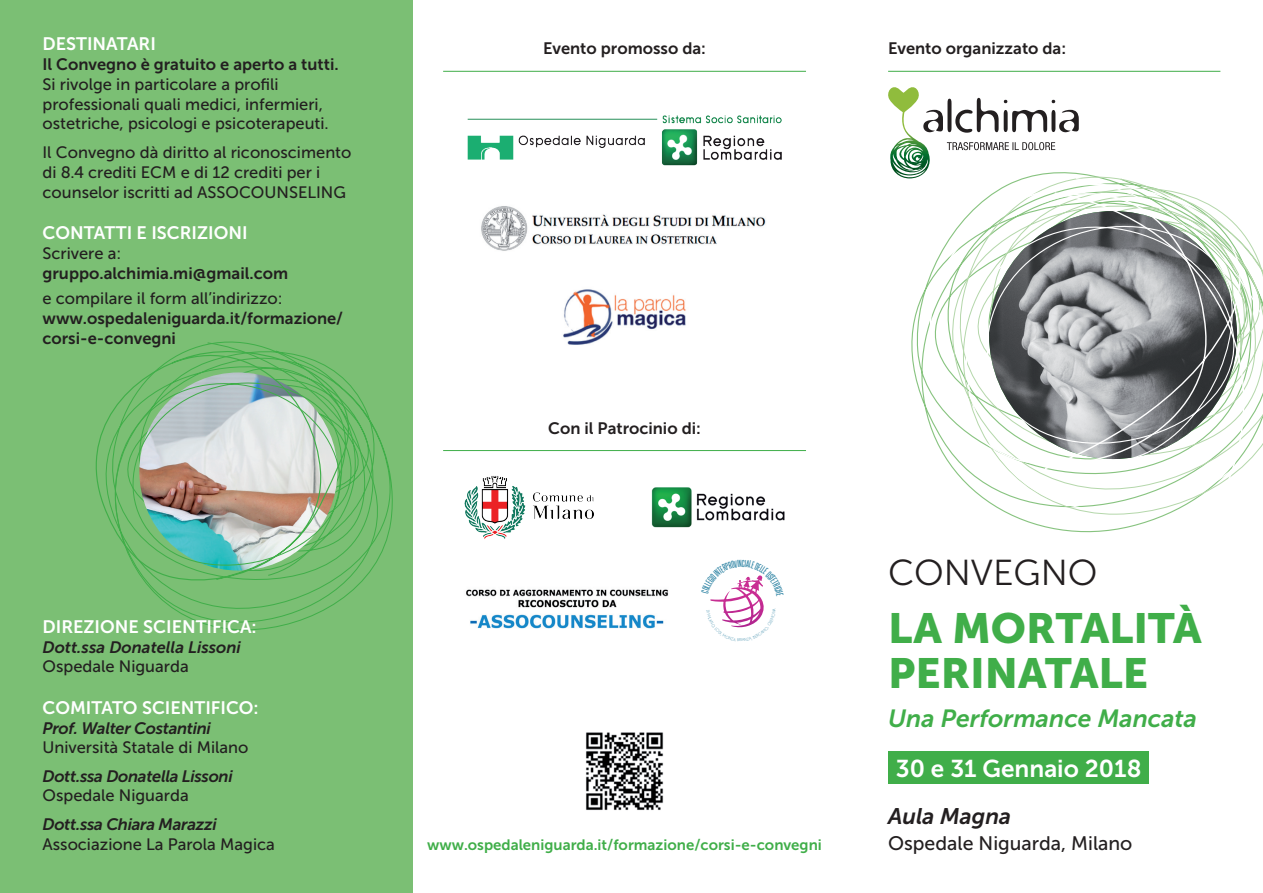
<style>
.page{position:relative;width:1263px;height:893px;background:#fff}
.page>*{position:absolute;margin:0;border:0;box-sizing:border-box;transform-origin:0 0}
.t1{font:42px/45px "Museo Sans 900";color:#40ae49}
.t2{font:36px "Museo Sans 300";color:#231f20}
.t3{font:italic 24.75px "Museo Sans 700";color:#40ae49}
.t4{font:24.3px "Museo Sans 700";color:#fff}
.t5{font:italic 22.5px "Museo Sans 700";color:#231f20}
.t6{font:19.5px "Museo Sans 500";color:#231f20}
.t7{font:18px "Museo Sans 700";color:#fff}
.t8{font:16.5px/19.8px "Museo Sans 500";color:#231f20}
.t9{font:16.5px/19.8px "Museo Sans 700";color:#231f20}
.t10{font:italic 16.5px "Museo Sans 700";letter-spacing:-.02em;color:#231f20}
.t11{font:italic 16.5px "Museo Sans 700";color:#231f20}
.t12{font:15px "Museo Sans 700";color:#40ae49}
</style>
<div class="page">
<svg style="left:961px;top:479px;width:267px;height:54px"></svg>
<svg style="left:911px;top:173px;width:352px;height:306px"></svg>
<div style="left:0;top:0;width:412px;height:893px;background:#7bbf74"></div>
<svg style="left:152px;top:439px;width:241px;height:192px"></svg>
<svg style="left:95px;top:341px;width:285px;height:250px"></svg>
<svg style="left:888px;top:87px;width:191px;height:92px"></svg>
<hr style="left:888px;top:71px;width:332px;height:1px;background:#40ae49">
<div style="left:888px;top:752px;width:260px;height:32px;background:#40ae49"></div>
<img style="left:586px;top:732px;width:78px;height:78px">
<img style="left:563px;top:289px;width:123px;height:56px">
<img style="left:468px;top:115px;width:313px;height:51px">
<img style="left:481px;top:206px;width:285px;height:45px">
<hr style="left:443px;top:71px;width:363px;height:1px;background:#40ae49">
<hr style="left:443px;top:450px;width:363px;height:1px;background:#40ae49">
<img style="left:466px;top:589px;width:202px;height:40px">
<img style="left:651px;top:487px;width:134px;height:41px">
<img style="left:464px;top:476px;width:130px;height:63px">
<div style="left:531px;top:474px;width:65px;height:11px;background:#fff"></div>
<svg style="left:710px;top:575px;width:54px;height:53px"></svg>
<p class="t7" style="left:43px;top:34px;width:115px">DESTINATARI</p>
<p class="t9" style="left:43px;top:54px;width:298px">Il Convegno è gratuito e aperto a tutti.</p>
<p class="t8" style="left:43px;top:74px;width:288px">Si rivolge in particolare a profili professionali quali medici, infermieri, ostetriche, psicologi e psicoterapeuti.</p>
<p class="t8" style="left:43px;top:142px;width:310px">Il Convegno dà diritto al riconoscimento di 8.4 crediti ECM e di 12 crediti per i counselor iscritti ad ASSOCOUNSELING</p>
<p class="t7" style="left:43px;top:223px;width:207px">CONTATTI E ISCRIZIONI</p>
<p class="t8" style="left:43px;top:243px;width:80px">Scrivere a:</p>
<p class="t9" style="left:43px;top:263px;width:247px">gruppo.alchimia.mi@gmail.com</p>
<p class="t8" style="left:43px;top:289px;width:242px">e compilare il form all’indirizzo:</p>
<p class="t9" style="left:43px;top:308px;width:302px">www.ospedaleniguarda.it/formazione/ corsi-e-convegni</p>
<p class="t7" style="left:43px;top:616px;width:216px">DIREZIONE SCIENTIFICA:</p>
<p class="t11" style="left:43px;top:638px;width:200px">Dott.ssa Donatella Lissoni</p>
<p class="t8" style="left:43px;top:657px;width:148px">Ospedale Niguarda</p>
<p class="t7" style="left:43px;top:697px;width:218px">COMITATO SCIENTIFICO:</p>
<p class="t10" style="left:43px;top:719px;width:170px">Prof. Walter Costantini</p>
<p class="t8" style="left:43px;top:738px;width:207px">Università Statale di Milano</p>
<p class="t10" style="left:43px;top:767px;width:192px">Dott.ssa Donatella Lissoni</p>
<p class="t8" style="left:43px;top:786px;width:148px">Ospedale Niguarda</p>
<p class="t10" style="left:43px;top:815px;width:176px">Dott.ssa Chiara Marazzi</p>
<p class="t8" style="left:43px;top:834px;width:234px">Associazione La Parola Magica</p>
<p class="t9" style="left:543px;top:39px;width:164px">Evento promosso da:</p>
<p class="t9" style="left:888px;top:39px;width:180px">Evento organizzato da:</p>
<p class="t9" style="left:548px;top:418px;width:154px">Con il Patrocinio di:</p>
<p class="t12" style="left:427px;top:836px;width:396px">www.ospedaleniguarda.it/formazione/corsi-e-convegni</p>
<h2 class="t2" style="left:888px;top:553px;width:211px">CONVEGNO</h2>
<h1 class="t1" style="left:888px;top:606px;width:315px">LA MORTALITà<br>PERINATALE</h1>
<h3 class="t3" style="left:888px;top:705px;width:310px">Una Performance Mancata</h3>
<h3 class="t4" style="left:896px;top:755px;width:247px">30 e 31 Gennaio 2018</h3>
<h3 class="t5" style="left:888px;top:803px;width:125px">Aula Magna</h3>
<p class="t6" style="left:888px;top:832px;width:246px">Ospedale Niguarda, Milano</p>
</div>
